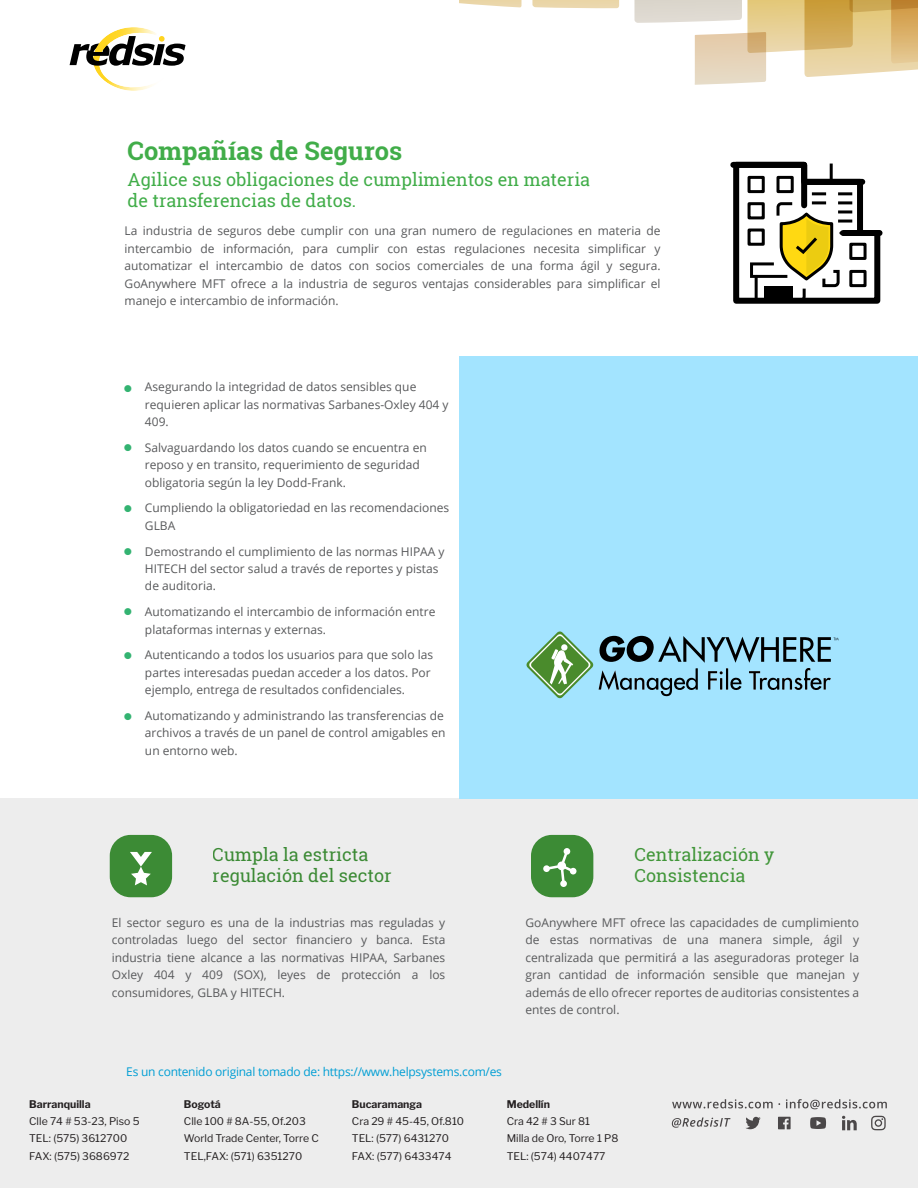
<style>
.page{position:relative;width:918px;height:1188px;background:#fff}
.page>*{position:absolute;margin:0;border:0;box-sizing:border-box;transform-origin:0 0}
.t1{font:700 25.5px "Roboto Slab";color:#41ad49}
.t2{font:18px/21.6px "Roboto Slab";color:#41ad49}
.t3{font:18px/21.6px "Roboto Slab";color:#419639}
.t4{font:12px/17.4px "Open Sans";color:#58595b}
.t5{font:12px "Open Sans";letter-spacing:-.02em;color:#009ed4}
.t6{font:12px "Wingdings";color:#33b371}
.t7{font:10.5px/17.4px "Libre Franklin";color:#231f20}
.t8{font:700 10.5px "Libre Franklin";color:#231f20}
</style>
<div class="page">
<div style="left:0;top:798px;width:918px;height:390px;background:#ededed"></div>
<div style="left:459px;top:356px;width:459px;height:442px;background:#a3e4ff"></div>
<svg style="left:526px;top:631px;width:312px;height:68px"></svg>
<div style="left:110px;top:835px;width:62px;height:62px;background:#3c8b35;border-radius:21px"></div>
<div style="left:531px;top:835px;width:62px;height:62px;background:#3c8b35;border-radius:21px"></div>
<svg style="left:730px;top:161px;width:153px;height:143px"></svg>
<svg style="left:130px;top:852px;width:22px;height:33px"></svg>
<svg style="left:543px;top:848px;width:34px;height:39px"></svg>
<svg style="left:70px;top:27px;width:116px;height:64px"></svg>
<svg style="left:634px;top:0;width:284px;height:85px"></svg>
<svg style="left:532px;top:0;width:87px;height:8px"></svg>
<svg style="left:459px;top:0;width:63px;height:7px"></svg>
<svg style="left:672px;top:1099px;width:108px;height:10px"></svg>
<svg style="left:786px;top:1099px;width:101px;height:10px"></svg>
<svg style="left:842px;top:1116px;width:15px;height:14px"></svg>
<svg style="left:746px;top:1117px;width:15px;height:12px"></svg>
<svg style="left:778px;top:1117px;width:13px;height:12px"></svg>
<svg style="left:871px;top:1116px;width:15px;height:14px"></svg>
<svg style="left:810px;top:1117px;width:16px;height:12px"></svg>
<svg style="left:672px;top:1118px;width:58px;height:10px"></svg>
<h1 class="t1" style="left:128px;top:133px;width:276px">Compañías de Seguros</h1>
<h2 class="t2" style="left:128px;top:168px;width:464px">Agilice sus obligaciones de cumplimientos en materia de transferencias de datos.</h2>
<p class="t4" style="left:125px;top:222px;width:537px;text-align:justify">La industria de seguros debe cumplir con una gran numero de regulaciones en materia de intercambio de información, para cumplir con estas regulaciones necesita simplificar y automatizar el intercambio de datos con socios comerciales de una forma ágil y segura.<br>GoAnywhere MFT ofrece a la industria de seguros ventajas considerables para simplificar el manejo e intercambio de información.</p>
<p class="t6" style="left:124px;top:382px;width:10px">●</p>
<p class="t6" style="left:124px;top:441px;width:10px">●</p>
<p class="t6" style="left:124px;top:502px;width:10px">●</p>
<p class="t6" style="left:124px;top:546px;width:10px">●</p>
<p class="t6" style="left:124px;top:605px;width:10px">●</p>
<p class="t6" style="left:124px;top:649px;width:10px">●</p>
<p class="t6" style="left:124px;top:710px;width:10px">●</p>
<p class="t4" style="left:145px;top:378px;width:305px">Asegurando la integridad de datos sensibles que requieren aplicar las normativas Sarbanes-Oxley 404 y<br>409.</p>
<p class="t4" style="left:145px;top:438px;width:283px">Salvaguardando los datos cuando se encuentra en reposo y en transito, requerimiento de seguridad obligatoria según la ley Dodd-Frank.</p>
<p class="t4" style="left:145px;top:499px;width:306px">Cumpliendo la obligatoriedad en las recomendaciones<br>GLBA</p>
<p class="t4" style="left:145px;top:542px;width:301px">Demostrando el cumplimiento de las normas HIPAA y<br>HITECH del sector salud a través de reportes y pistas de auditoria.</p>
<p class="t4" style="left:145px;top:603px;width:292px">Automatizando el intercambio de información entre plataformas internas y externas.</p>
<p class="t4" style="left:145px;top:646px;width:290px">Autenticando a todos los usuarios para que solo las partes interesadas puedan acceder a los datos. Por ejemplo, entrega de resultados confidenciales.</p>
<p class="t4" style="left:145px;top:707px;width:302px">Automatizando y administrando las transferencias de archivos a través de un panel de control amigables en un entorno web.</p>
<h2 class="t3" style="left:213px;top:843px;width:180px">Cumpla la estricta regulación del sector</h2>
<p class="t4" style="left:112px;top:914px;width:335px;text-align:justify">El sector seguro es una de la industrias mas reguladas y controladas luego del sector financiero y banca. Esta industria tiene alcance a las normativas HIPAA, Sarbanes Oxley 404 y 409 (SOX), leyes de protección a los consumidores, GLBA y HITECH.</p>
<p class="t5" style="left:126px;top:1063px;width:377px">Es un contenido original tomado de: https://www.helpsystems.com/es</p>
<h2 class="t3" style="left:635px;top:843px;width:141px">Centralización y<br>Consistencia</h2>
<p class="t4" style="left:525px;top:914px;width:335px;text-align:justify">GoAnywhere MFT ofrece las capacidades de cumplimiento de estas normativas de una manera simple, ágil y centralizada que permitirá a las aseguradoras proteger la gran cantidad de información sensible que manejan y además de ello ofrecer reportes de auditorias consistentes a entes de control.</p>
<p class="t8" style="left:29px;top:1097px;width:63px">Barranquilla</p>
<p class="t7" style="left:29px;top:1113px;width:112px">Clle 74 # 53-23, Piso 5<br>TEL: (575) 3612700<br>FAX: (575) 3686972</p>
<p class="t8" style="left:184px;top:1097px;width:38px">Bogotá</p>
<p class="t7" style="left:184px;top:1113px;width:136px">Clle 100 # 8A-55, Of.203<br>World Trade Center, Torre C<br>TEL,FAX: (571) 6351270</p>
<p class="t8" style="left:352px;top:1097px;width:72px">Bucaramanga</p>
<p class="t7" style="left:352px;top:1113px;width:114px">Cra 29 # 45-45, Of.810<br>TEL: (577) 6431270<br>FAX: (577) 6433474</p>
<p class="t8" style="left:507px;top:1097px;width:45px">Medellín</p>
<p class="t7" style="left:507px;top:1113px;width:113px">Cra 42 # 3 Sur 81<br>Milla de Oro, Torre 1 P8<br>TEL: (574) 4407477</p>
</div>
